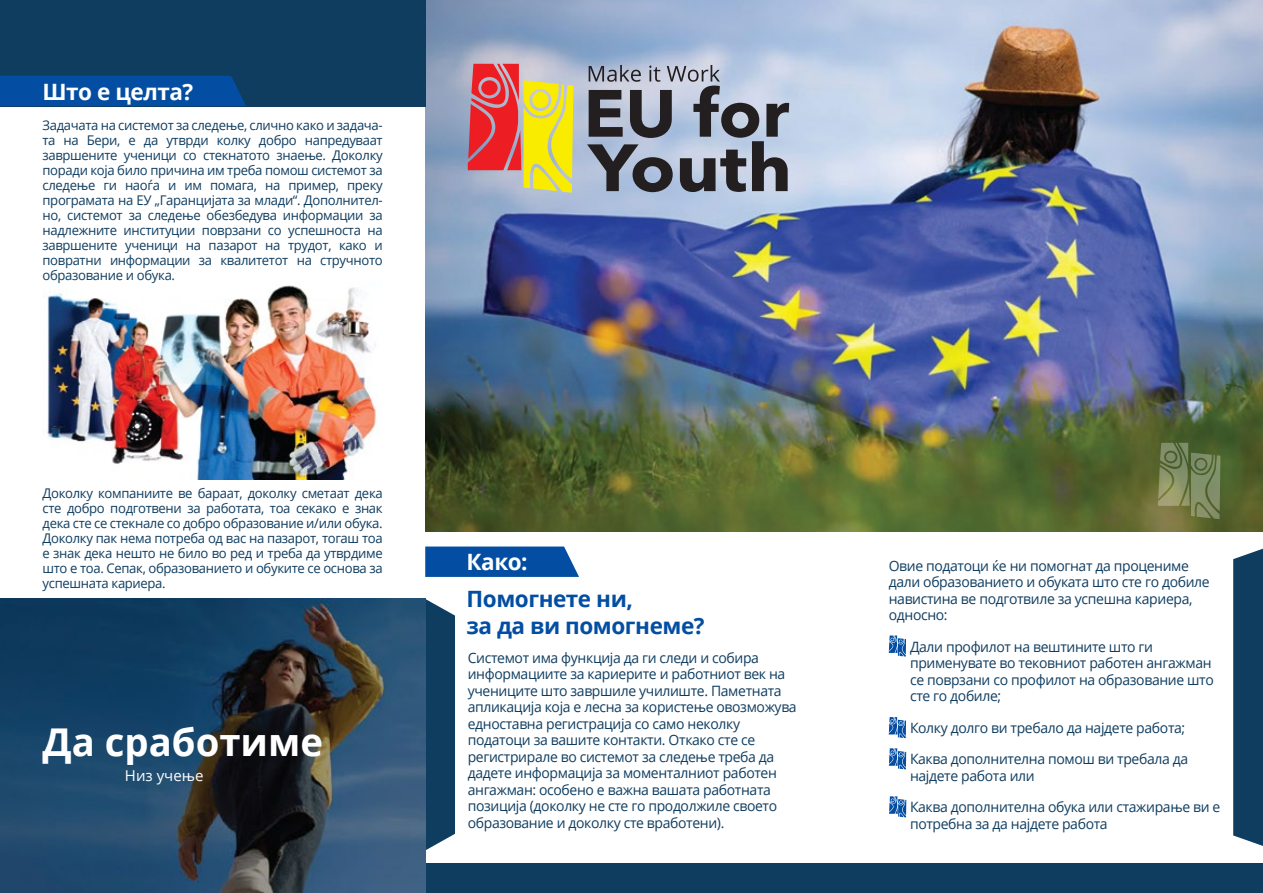
<style>
.page{position:relative;width:1263px;height:893px;background:#fff}
.page>*{position:absolute;margin:0;border:0;box-sizing:border-box;transform-origin:0 0}
.t1{font:700 38.25px "Open Sans";color:#fff}
.t2{font:700 22.5px/27px "Open Sans";letter-spacing:-.02em;color:#034ea2}
.t3{font:700 22.5px "Open Sans";letter-spacing:-.02em;color:#fff}
.t4{font:15px "Open Sans";color:#fff}
.t5{font:14.25px/16.5px "Open Sans";letter-spacing:-.025em;color:#0f3d60}
.t6{font:13.35px/15px "Open Sans";letter-spacing:-.025em;color:#0f3d60;text-align:justify}
</style>
<div class="page">
<img style="left:47px;top:285px;width:330px;height:194px">
<img style="left:425px;top:0;width:838px;height:531px">
<svg style="left:425px;top:546px;width:154px;height:31px;background:#145aa8"></svg>
<div style="left:0;top:863px;width:1263px;height:30px;background:#0f3d60"></div>
<svg style="left:425px;top:599px;width:30px;height:251px;background:#1f4a6b"></svg>
<svg style="left:587px;top:65px;width:202px;height:127px;background:#868d9b"></svg>
<svg style="left:468px;top:64px;width:105px;height:129px;background:#da9a59"></svg>
<div style="left:481px;top:80px;width:17px;height:15px;background:#ed1d24;border-radius:50%"></div>
<svg style="left:1158px;top:443px;width:62px;height:76px;background:#768255"></svg>
<div style="left:1166px;top:453px;width:9px;height:8px;background:#7e8c68;border-radius:50%"></div>
<svg style="left:889px;top:635px;width:17px;height:22px"></svg>
<svg style="left:889px;top:717px;width:17px;height:21px"></svg>
<svg style="left:889px;top:748px;width:17px;height:21px"></svg>
<svg style="left:889px;top:796px;width:17px;height:21px"></svg>
<svg style="left:1233px;top:548px;width:30px;height:298px;background:#1b4768"></svg>
<img style="left:0;top:599px;width:425px;height:294px">
<div style="left:0;top:0;width:425px;height:106px;background:#0f3d60"></div>
<div style="left:0;top:76px;width:246px;height:30px;background:#034ea2"></div>
<h2 class="t3" style="left:43px;top:76px;width:152px">Што е целта?</h2>
<p class="t6" style="left:43px;top:118px;width:342px">Задачата на системот за следење, слично како и задача&shy;та на Бери, е да утврди колку добро напредуваат завршените ученици со стекнатото знаење. Доколку поради која било причина им треба помош системот за следење ги наоѓа и им помага, на пример, преку програмата на ЕУ „Гаранцијата за млади“. Дополнител&shy;но, системот за следење обезбедува информации за надлежните институции поврзани со успешноста на завршените ученици на пазарот на трудот, како и повратни информации за квалитетот на стручното образование и обука.</p>
<p class="t6" style="left:43px;top:485px;width:342px">Доколку компаниите ве бараат, доколку сметаат дека сте добро подготвени за работата, тоа секако е знак дека сте се стекнале со добро образование и/или обука.<br>Доколку пак нема потреба од вас на пазарот, тогаш тоа е знак дека нешто не било во ред и треба да утврдиме што е тоа. Сепак, образованието и обуките се основа за успешната кариера.</p>
<h1 class="t1" style="left:43px;top:715px;width:282px">Да сработиме</h1>
<p class="t4" style="left:125px;top:765px;width:80px">Низ учење</p>
<h2 class="t3" style="left:466px;top:546px;width:63px">Како:</h2>
<p class="t5" style="left:889px;top:557px;width:322px">Овие податоци ќе ни помогнат да процениме дали образованието и обуката што сте го добиле навистина ве подготвиле за успешна кариера, односно:</p>
<p class="t5" style="left:910px;top:638px;width:305px">Дали профилот на вештините што ги применувате во тековниот работен ангажман се поврзани со профилот на образование што сте го добиле;</p>
<p class="t5" style="left:910px;top:719px;width:277px">Колку долго ви требало да најдете работа;</p>
<p class="t5" style="left:910px;top:750px;width:280px">Каква дополнителна помош ви требала да најдете работа или</p>
<p class="t5" style="left:910px;top:798px;width:312px">Каква дополнителна обука или стажирање ви е потребна за да најдете работа</p>
<h2 class="t2" style="left:466px;top:584px;width:240px">Помогнете ни,<br>за да ви помогнеме?</h2>
<p class="t5" style="left:468px;top:649px;width:330px">Системот има функција да ги следи и собира информациите за кариерите и работниот век на учениците што завршиле училиште. Паметната апликација која е лесна за користење овозможува едноставна регистрација со само неколку податоци за вашите контакти. Откако сте се регистрирале во системот за следење треба да дадете информација за моменталниот работен ангажман: особено е важна вашата работната позиција (доколку не сте го продолжиле своето образование и доколку сте вработени).</p>
</div>
